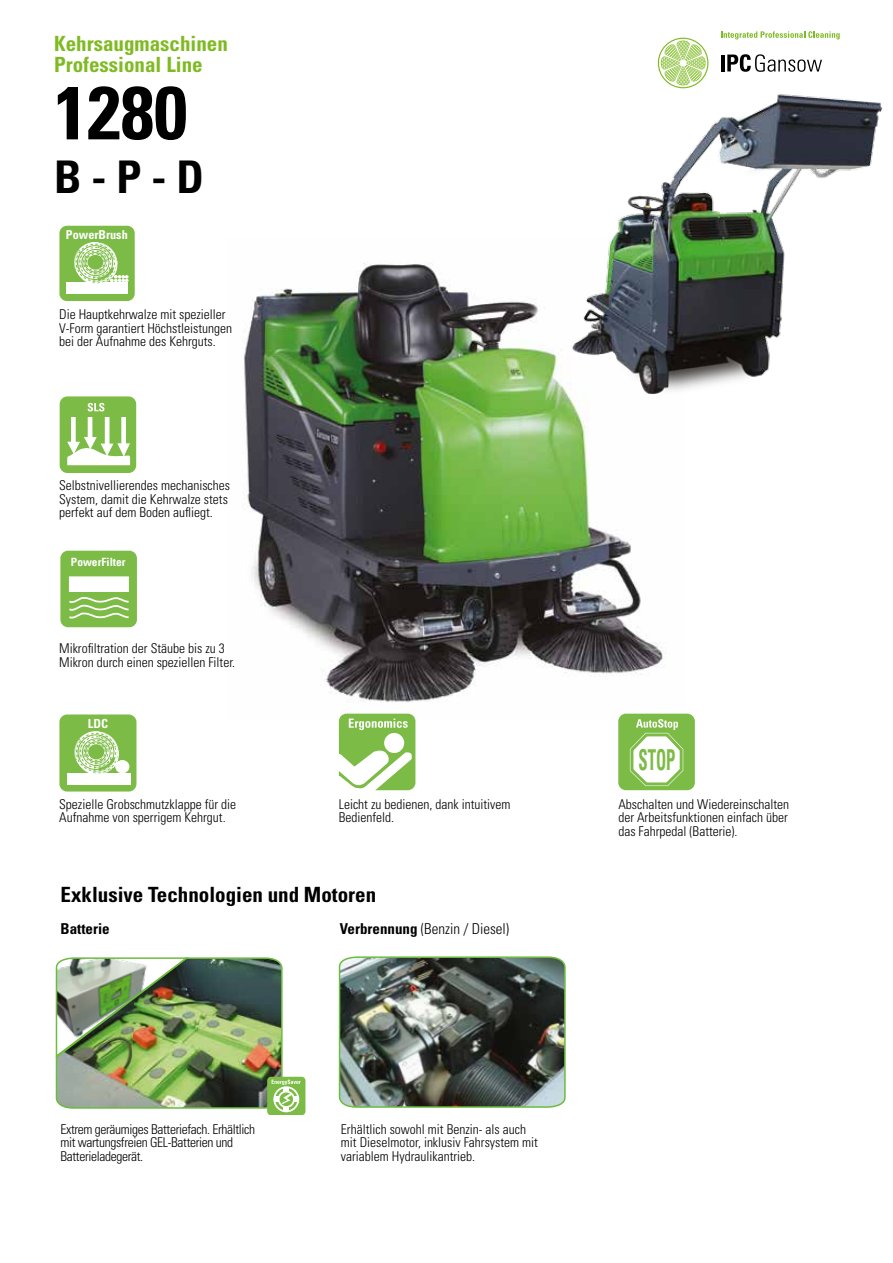
<style>
.page{position:relative;width:893px;height:1263px;background:#fff}
.page>*{position:absolute;margin:0;border:0;box-sizing:border-box;transform-origin:0 0}
.t1{font:700 condensed 75px "Univers LT Std";color:#000}
.t2{font:700 condensed 45px "Univers LT Std";color:#000}
.t3{font:700 condensed 28.8px "Univers LT";color:#7cbb45;scale:.58 1}
.t4{font:700 condensed 21px/21px "Univers LT Std";color:#7fba23}
.t5{font:700 condensed 21px "Univers LT Std";color:#000}
.t6{font:300 condensed 15px "Univers LT Std";color:#000}
.t7{font:700 condensed 15px "Univers LT Std";color:#000}
.t8{font:300 condensed 13.5px/13.5px "Univers LT Std";color:#000}
.t9{font:300 condensed 13.5px/13.5px "Univers LT Std";letter-spacing:-.025em;color:#000}
.t10{font:700 condensed 12.6px "Univers LT Std";color:#fff}
.t11{font:700 condensed 12.3px "Univers LT Std";color:#fff}
.t12{font:700 condensed 11.4px "Univers LT";color:#fff}
.s1{font-weight:700}
</style>
<div class="page">
<img style="left:244px;top:263px;width:440px;height:456px">
<div style="left:618px;top:714px;width:77px;height:76px;background:#7cbb45;border-radius:8px"></div>
<svg style="left:629px;top:719px;width:55px;height:68px"></svg>
<div style="left:60px;top:396px;width:76px;height:77px;background:#7cbb45;border-radius:8px"></div>
<svg style="left:88px;top:403px;width:16px;height:8px"></svg>
<div style="left:71px;top:417px;width:5px;height:25px;border:2px solid #fff"></div>
<svg style="left:67px;top:436px;width:64px;height:29px"></svg>
<div style="left:88px;top:417px;width:4px;height:25px;border:2px solid #fff"></div>
<div style="left:105px;top:417px;width:5px;height:31px;border:2px solid #fff"></div>
<div style="left:121px;top:417px;width:5px;height:31px;border:2px solid #fff"></div>
<div style="left:59px;top:226px;width:76px;height:75px;background:#7cbb45;border-radius:8px"></div>
<div style="left:66px;top:283px;width:62px;height:11px;background:#fff"></div>
<svg style="left:74px;top:242px;width:54px;height:42px"></svg>
<div style="left:87px;top:255px;width:16px;height:15px;background:#7cbb45;border-radius:50%"></div>
<div style="left:339px;top:714px;width:76px;height:76px;background:#7cbb45;border-radius:8px"></div>
<div style="left:384px;top:733px;width:20px;height:20px;background:#fff;border-radius:50%"></div>
<svg style="left:339px;top:749px;width:74px;height:42px"></svg>
<svg style="left:349px;top:718px;width:59px;height:12px"></svg>
<div style="left:59px;top:714px;width:77px;height:77px;background:#7cbb45;border-radius:8px"></div>
<div style="left:67px;top:773px;width:64px;height:11px;background:#fff"></div>
<div style="left:116px;top:760px;width:13px;height:13px;background:#fff;border-radius:50%"></div>
<div style="left:116px;top:760px;width:13px;height:13px;border:1px solid #fff;border-radius:50%"></div>
<svg style="left:74px;top:731px;width:47px;height:43px"></svg>
<div style="left:88px;top:744px;width:16px;height:15px;background:#7cbb45;border-radius:50%"></div>
<div style="left:60px;top:551px;width:77px;height:76px;background:#7cbb45;border-radius:8px"></div>
<div style="left:69px;top:577px;width:59px;height:14px;background:#fff"></div>
<div style="left:69px;top:577px;width:60px;height:15px;border:1px solid #fff"></div>
<svg style="left:69px;top:597px;width:60px;height:22px"></svg>
<img style="left:519px;top:58px;width:364px;height:377px">
<img style="left:55px;top:957px;width:250px;height:157px">
<img style="left:338px;top:956px;width:228px;height:152px">
<hr style="left:721px;top:55px;width:4px;height:16px;background:#000">
<svg style="left:658px;top:38px;width:50px;height:50px"></svg>
<svg style="left:721px;top:31px;width:119px;height:8px"></svg>
<svg style="left:727px;top:54px;width:95px;height:18px"></svg>
<h3 class="t4" style="left:54px;top:33px;width:175px">Kehrsaugmaschinen<br>Professional Line</h3>
<h1 class="t1" style="left:54px;top:67px;width:135px">1280</h1>
<h2 class="t2" style="left:54px;top:150px;width:151px">B - P - D</h2>
<p class="t11" style="left:66px;top:227px;width:63px">PowerBrush</p>
<p class="t8" style="left:59px;top:308px;width:174px">Die Hauptkehrwalze mit spezieller<br>V-Form garantiert Höchstleistungen bei der Aufnahme des Kehrguts.</p>
<p class="t8" style="left:59px;top:479px;width:172px">Selbstnivellierendes mechanisches<br>System, damit die Kehrwalze stets perfekt auf dem Boden aufliegt.</p>
<p class="t12" style="left:71px;top:555px;width:56px">PowerFilter</p>
<p class="t8" style="left:59px;top:641px;width:177px">Mikrofiltration der Stäube bis zu 3<br>Mikron durch einen speziellen Filter.</p>
<p class="t10" style="left:88px;top:716px;width:22px">LDC</p>
<h3 class="t3" style="left:638px;top:742px;width:65px">STOP</h3>
<p class="t8" style="left:59px;top:797px;width:178px">Spezielle Grobschmutzklappe für die<br>Aufnahme von sperrigem Kehrgut.</p>
<p class="t8" style="left:339px;top:797px;width:173px">Leicht zu bedienen, dank intuitivem<br>Bedienfeld.</p>
<p class="t8" style="left:618px;top:797px;width:172px;text-align:justify">Abschalten und Wiedereinschalten der Arbeitsfunktionen einfach über das Fahrpedal (Batterie).</p>
<h3 class="t5" style="left:61px;top:881px;width:317px">Exklusive Technologien und Motoren</h3>
<p class="t7" style="left:61px;top:920px;width:51px">Batterie</p>
<p class="t6" style="left:340px;top:920px;width:171px"><span class="s1">Verbrennung</span> (Benzin / Diesel)</p>
<p class="t9" style="left:61px;top:1122px;width:196px">Extrem geräumiges Batteriefach. Erhältlich mit wartungsfreien GEL-Batterien und<br>Batterieladegerät.</p>
<p class="t8" style="left:341px;top:1122px;width:199px">Erhältlich sowohl mit Benzin- als auch mit Dieselmotor, inklusiv Fahrsystem mit variablem Hydraulikantrieb.</p>
</div>
